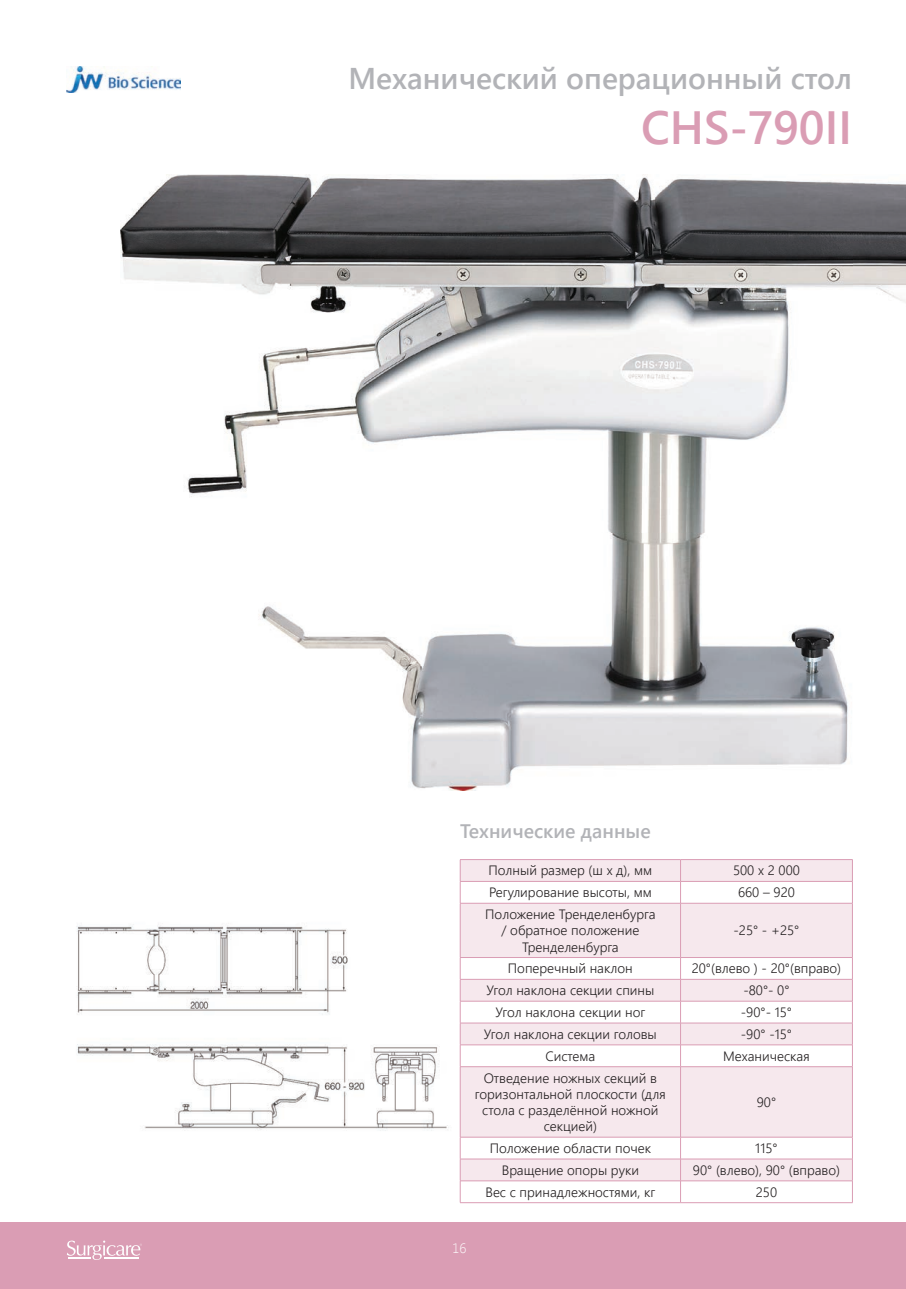
<style>
.page{position:relative;width:906px;height:1289px;background:#fff}
.page>*{position:absolute;margin:0;border:0;box-sizing:border-box;transform-origin:0 0}
.t1{font:600 46.5px "Segoe UI";color:#da9db4}
.t2{font:600 30px "Segoe UI";color:#b2b3b7}
.t3{font:600 19.5px "Segoe UI";color:#b2b3b7}
.t4{font:300 13.5px/16.2px "Segoe UI";color:#231f20;text-align:center}
.t5{font:300 13.5px "Segoe UI";color:#fff}
</style>
<div class="page">
<div style="left:0;top:1222px;width:906px;height:66px;background:#da9db4"></div>
<svg style="left:67px;top:1240px;width:75px;height:19px"></svg>
<img style="left:67px;top:67px;width:113px;height:25px">
<img style="left:121px;top:175px;width:785px;height:615px">
<img style="left:76px;top:924px;width:373px;height:207px">
<svg style="left:461px;top:860px;width:391px;height:320px;fill:#f6e8ed"></svg>
<hr style="left:460px;top:859px;width:220px;height:1px;background:#da9db4">
<hr style="left:680px;top:859px;width:172px;height:1px;background:#da9db4">
<hr style="left:460px;top:881px;width:220px;height:1px;background:#da9db4">
<svg style="left:460px;top:860px;width:1px;height:43px"></svg>
<hr style="left:680px;top:881px;width:172px;height:1px;background:#da9db4">
<svg style="left:680px;top:859px;width:1px;height:44px"></svg>
<svg style="left:852px;top:859px;width:1px;height:44px"></svg>
<hr style="left:460px;top:903px;width:220px;height:1px;background:#da9db4">
<hr style="left:460px;top:903px;width:1px;height:54px;background:#da9db4">
<hr style="left:680px;top:903px;width:172px;height:1px;background:#da9db4">
<hr style="left:680px;top:903px;width:1px;height:54px;background:#da9db4">
<hr style="left:852px;top:903px;width:1px;height:54px;background:#da9db4">
<hr style="left:460px;top:957px;width:220px;height:1px;background:#da9db4">
<hr style="left:680px;top:957px;width:172px;height:1px;background:#da9db4">
<hr style="left:460px;top:979px;width:220px;height:1px;background:#da9db4">
<hr style="left:680px;top:979px;width:172px;height:1px;background:#da9db4">
<hr style="left:460px;top:1000px;width:220px;height:1px;background:#da9db4">
<hr style="left:680px;top:1000px;width:172px;height:1px;background:#da9db4">
<hr style="left:460px;top:1022px;width:220px;height:1px;background:#da9db4">
<hr style="left:680px;top:1022px;width:172px;height:1px;background:#da9db4">
<hr style="left:460px;top:1044px;width:220px;height:1px;background:#da9db4">
<svg style="left:460px;top:958px;width:1px;height:108px"></svg>
<hr style="left:680px;top:1044px;width:172px;height:1px;background:#da9db4">
<svg style="left:680px;top:958px;width:1px;height:108px"></svg>
<svg style="left:852px;top:957px;width:1px;height:109px"></svg>
<hr style="left:460px;top:1066px;width:220px;height:1px;background:#da9db4">
<hr style="left:460px;top:1066px;width:1px;height:70px;background:#da9db4">
<hr style="left:680px;top:1066px;width:172px;height:1px;background:#da9db4">
<hr style="left:680px;top:1066px;width:1px;height:70px;background:#da9db4">
<hr style="left:852px;top:1066px;width:1px;height:70px;background:#da9db4">
<hr style="left:460px;top:1136px;width:220px;height:1px;background:#da9db4">
<hr style="left:680px;top:1136px;width:172px;height:1px;background:#da9db4">
<hr style="left:460px;top:1158px;width:220px;height:1px;background:#da9db4">
<hr style="left:680px;top:1158px;width:172px;height:1px;background:#da9db4">
<hr style="left:460px;top:1180px;width:220px;height:1px;background:#da9db4">
<svg style="left:460px;top:1137px;width:1px;height:65px"></svg>
<hr style="left:680px;top:1180px;width:172px;height:1px;background:#da9db4">
<svg style="left:680px;top:1137px;width:1px;height:65px"></svg>
<svg style="left:852px;top:1137px;width:1px;height:65px"></svg>
<hr style="left:460px;top:1202px;width:220px;height:1px;background:#da9db4">
<hr style="left:680px;top:1202px;width:172px;height:1px;background:#da9db4">
<h2 class="t2" style="left:348px;top:54px;width:505px">Механический операционный стол</h2>
<h1 class="t1" style="left:641px;top:91px;width:212px">CHS-790II</h1>
<h3 class="t3" style="left:460px;top:815px;width:192px">Технические данные</h3>
<p class="t4" style="left:488px;top:862px;width:165px">Полный размер (ш х д), мм</p>
<p class="t4" style="left:733px;top:862px;width:68px">500 х 2 000</p>
<p class="t4" style="left:489px;top:883px;width:164px">Регулирование высоты, мм</p>
<p class="t4" style="left:738px;top:883px;width:58px">660 – 920</p>
<p class="t4" style="left:485px;top:905px;width:172px">Положение Тренделенбурга / обратное положение<br>Тренделенбурга</p>
<p class="t4" style="left:733px;top:921px;width:67px">-25° - +25°</p>
<p class="t4" style="left:508px;top:959px;width:126px">Поперечный наклон</p>
<p class="t4" style="left:691px;top:959px;width:151px">20°(влево ) - 20°(вправо)</p>
<p class="t4" style="left:486px;top:981px;width:169px">Угол наклона секции спины</p>
<p class="t4" style="left:743px;top:981px;width:48px">-80°- 0°</p>
<p class="t4" style="left:495px;top:1003px;width:151px">Угол наклона секции ног</p>
<p class="t4" style="left:741px;top:1003px;width:53px">-90°- 15°</p>
<p class="t4" style="left:484px;top:1025px;width:174px">Угол наклона секции головы</p>
<p class="t4" style="left:741px;top:1025px;width:53px">-90° -15°</p>
<p class="t4" style="left:545px;top:1047px;width:51px">Система</p>
<p class="t4" style="left:723px;top:1047px;width:88px">Механическая</p>
<p class="t4" style="left:475px;top:1069px;width:193px">Отведение ножных секций в горизонтальной плоскости (для стола с разделённой ножной секцией)</p>
<p class="t4" style="left:757px;top:1093px;width:21px">90°</p>
<p class="t5" style="left:452px;top:1239px;width:15px">16</p>
<p class="t4" style="left:490px;top:1139px;width:163px">Положение области почек</p>
<p class="t4" style="left:755px;top:1139px;width:24px">115°</p>
<p class="t4" style="left:502px;top:1161px;width:139px">Вращение опоры руки</p>
<p class="t4" style="left:693px;top:1161px;width:149px">90° (влево), 90° (вправо)</p>
<p class="t4" style="left:485px;top:1183px;width:171px">Вес с принадлежностями, кг</p>
<p class="t4" style="left:756px;top:1183px;width:23px">250</p>
</div>
